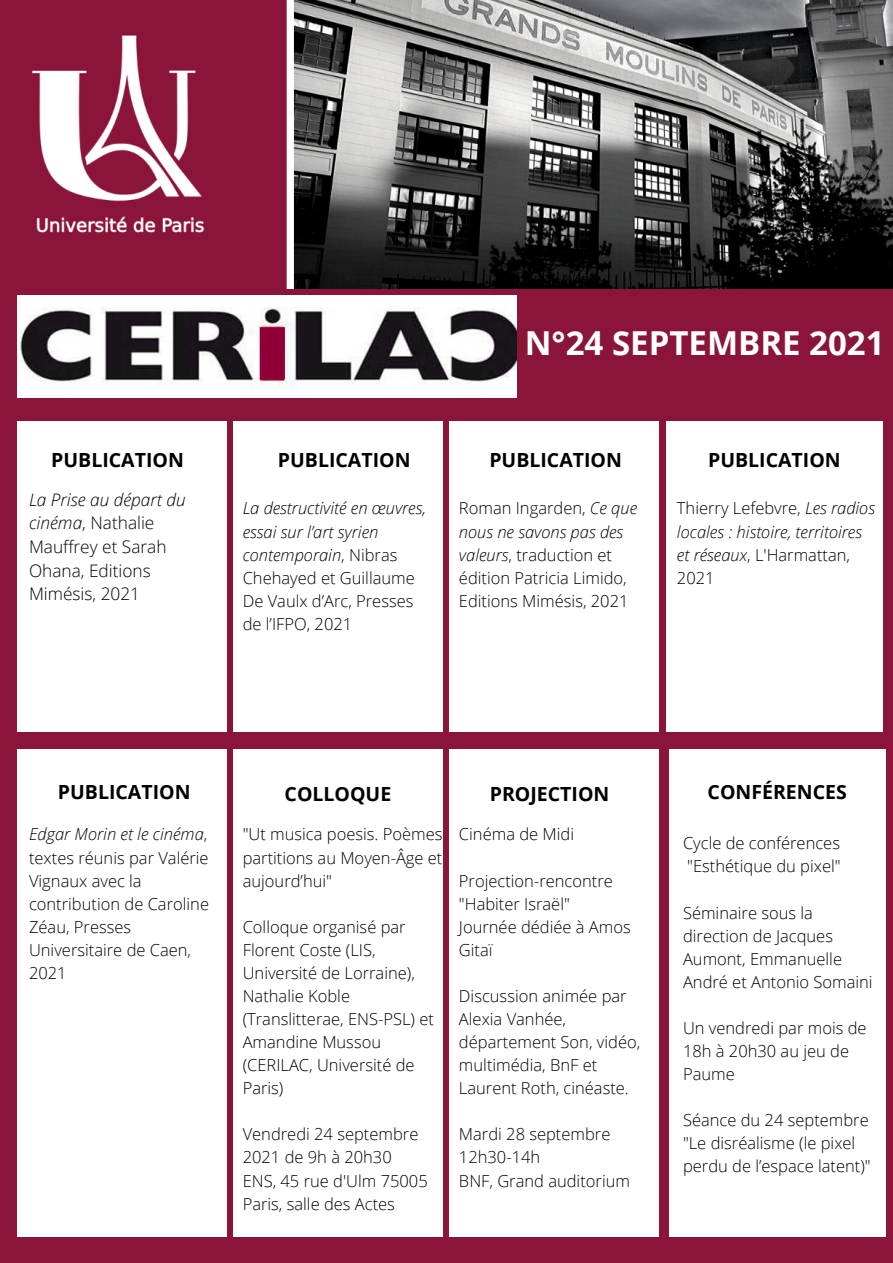
<style>
.page{position:relative;width:893px;height:1263px;background:#8b1539}
.page>*{position:absolute;margin:0;border:0;box-sizing:border-box;transform-origin:0 0}
.t1{font:700 33px "Open Sans";color:#fff}
.t2{font:700 19.5px "Open Sans";color:#000}
.t3{font:300 17.25px/23.6px "Open Sans";color:#000}
.t4{font:300 16.5px/23.1px "Open Sans";color:#000}
.t5{font:italic 300 16.5px/23.1px "Open Sans";color:#000}
.s1{font-style:italic}
.s2{font-style:normal}
</style>
<div class="page">
<div style="left:666px;top:421px;width:216px;height:310px;background:#fff"></div>
<div style="left:17px;top:421px;width:210px;height:310px;background:#fff"></div>
<div style="left:233px;top:421px;width:210px;height:310px;background:#fff"></div>
<div style="left:448px;top:421px;width:210px;height:310px;background:#fff"></div>
<div style="left:17px;top:749px;width:210px;height:487px;background:#fff"></div>
<div style="left:233px;top:749px;width:210px;height:487px;background:#fff"></div>
<div style="left:448px;top:749px;width:210px;height:487px;background:#fff"></div>
<img style="left:32px;top:0;width:861px;height:288px">
<img style="left:17px;top:295px;width:499px;height:102px">
<div style="left:669px;top:749px;width:216px;height:487px;background:#fff"></div>
<p class="t1" style="left:525px;top:320px;width:361px">N°24 SEPTEMBRE 2021</p>
<p class="t2" style="left:51px;top:446px;width:134px">PUBLICATION</p>
<p class="t2" style="left:278px;top:446px;width:134px">PUBLICATION</p>
<p class="t4" style="left:243px;top:496px;width:185px"><span class="s1">La destructivité en œuvres, essai sur l’art syrien contemporain</span>, Nibras<br>Chehayed et Guillaume<br>De Vaulx d’Arc, Presses de l’IFPO, 2021</p>
<p class="t3" style="left:29px;top:487px;width:158px"><span class="s1">La Prise au départ du cinéma</span>, Nathalie<br>Mauffrey et Sarah<br>Ohana, Editions<br>Mimésis, 2021</p>
<p class="t2" style="left:489px;top:446px;width:134px">PUBLICATION</p>
<p class="t4" style="left:459px;top:496px;width:180px">Roman Ingarden, <span class="s1">Ce que nous ne savons pas des valeurs</span>, traduction et édition Patricia Limido,<br>Editions Mimésis, 2021</p>
<p class="t2" style="left:708px;top:446px;width:134px">PUBLICATION</p>
<p class="t5" style="left:677px;top:496px;width:199px"><span class="s2">Thierry Lefebvre,</span> Les radios locales : histoire, territoires et réseaux<span class="s2">, L'Harmattan,<br>2021</span></p>
<p class="t2" style="left:58px;top:778px;width:134px">PUBLICATION</p>
<p class="t4" style="left:29px;top:822px;width:181px"><span class="s1">Edgar Morin et le cinéma</span>, textes réunis par Valérie<br>Vignaux avec la contribution de Caroline<br>Zéau, Presses<br>Universitaire de Caen,<br>2021</p>
<p class="t2" style="left:284px;top:780px;width:108px">COLLOQUE</p>
<p class="t4" style="left:243px;top:822px;width:201px;text-align:justify">"Ut musica poesis. Poèmes partitions au Moyen-Âge et aujourd’hui"</p>
<p class="t4" style="left:243px;top:915px;width:193px">Colloque organisé par<br>Florent Coste (LIS,<br>Université de Lorraine),<br>Nathalie Koble (Translitterae, ENS-PSL) et<br>Amandine Mussou (CERILAC, Université de<br>Paris)</p>
<p class="t4" style="left:243px;top:1122px;width:177px">Vendredi 24 septembre<br>2021 de 9h à 20h30</p>
<p class="t4" style="left:243px;top:1168px;width:187px">ENS, 45 rue d'Ulm 75005<br>Paris, salle des Actes</p>
<p class="t2" style="left:490px;top:780px;width:121px">PROJECTION</p>
<p class="t4" style="left:459px;top:822px;width:117px">Cinéma de Midi</p>
<p class="t4" style="left:459px;top:869px;width:155px">Projection-rencontre "Habiter Israël"</p>
<p class="t4" style="left:459px;top:915px;width:173px">Journée dédiée à Amos<br>Gitaï</p>
<p class="t4" style="left:459px;top:984px;width:183px">Discussion animée par<br>Alexia Vanhée, département Son, vidéo, multimédia, BnF et<br>Laurent Roth, cinéaste.</p>
<p class="t4" style="left:459px;top:1122px;width:153px">Mardi 28 septembre</p>
<p class="t4" style="left:459px;top:1145px;width:83px">12h30-14h</p>
<p class="t4" style="left:459px;top:1168px;width:172px">BNF, Grand auditorium</p>
<p class="t2" style="left:707px;top:778px;width:141px">CONFÉRENCES</p>
<p class="t4" style="left:683px;top:831px;width:159px">Cycle de conférences "Esthétique du pixel"</p>
<p class="t4" style="left:683px;top:901px;width:191px">Séminaire sous la direction de Jacques<br>Aumont, Emmanuelle<br>André et Antonio Somaini</p>
<p class="t4" style="left:683px;top:1016px;width:185px">Un vendredi par mois de<br>18h à 20h30 au jeu de<br>Paume</p>
<p class="t4" style="left:683px;top:1108px;width:187px">Séance du 24 septembre</p>
<p class="t4" style="left:683px;top:1131px;width:189px">"Le disréalisme (le pixel perdu de l’espace latent)"</p>
</div>
